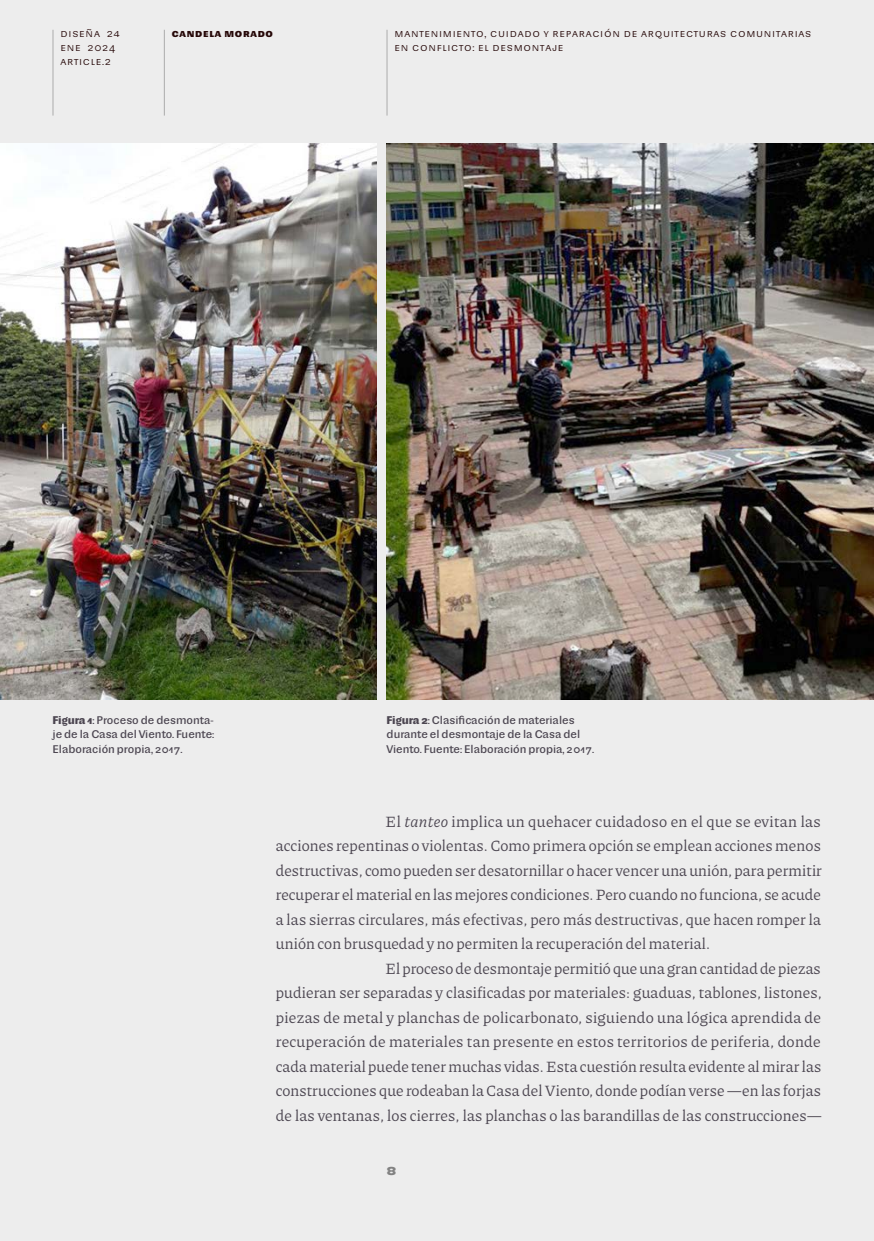
<style>
.page{position:relative;width:874px;height:1241px;background:#fff}
.page>*{position:absolute;margin:0;border:0;box-sizing:border-box;transform-origin:0 0}
.t1{font:15.75px "Piazzolla";letter-spacing:.01em;color:#4c4651}
.t2{font:700 14px "Sudamerican Grotesk";color:#828282}
.t3{font:10.5px/14.7px "Sudamerican Grotesk";color:#4c4651;text-align:justify}
.t4{font:10.5px/14px "Sudamerican Grotesk";letter-spacing:.07em;color:#260808}
.t5{font:700 10.5px "Sudamerican Grotesk";letter-spacing:.07em;color:#260808}
.s1{font-weight:700}
.s2{font-style:italic}
</style>
<div class="page">
<div style="left:0;top:0;width:873px;height:1240px;background:#ededed"></div>
<hr style="left:52px;top:30px;width:1px;height:85px;background:#ababab">
<hr style="left:164px;top:30px;width:1px;height:85px;background:#ababab">
<hr style="left:386px;top:30px;width:1px;height:85px;background:#ababab">
<img style="left:1px;top:144px;width:375px;height:555px">
<img style="left:386px;top:144px;width:487px;height:555px">
<p class="t4" style="left:60px;top:26px;width:61px">Diseña 24 ene 2024 article.2</p>
<p class="t5" style="left:172px;top:24px;width:103px">Candela Morado</p>
<p class="t4" style="left:394px;top:26px;width:418px">Mantenim iento, cuidado y reparación de arquitecturas com unitarias en conflicto: el desmontaje</p>
<p class="t3" style="left:52px;top:712px;width:163px"><span class="s1">Figura 1</span>: Proceso de desmonta&shy;je de la Casa del Viento. Fuente:<br>Elaboración propia, 2017.</p>
<p class="t3" style="left:386px;top:712px;width:209px;text-align:left"><span class="s1">Figura 2</span>: Clasificación de materiales durante el desmontaje de la Casa del<br>Viento. Fuente: Elaboración propia, 2017.</p>
<p class="t1" style="left:385px;top:811px;width:436px">El <span class="s2">tanteo</span> implica un quehacer cuidadoso en el que se evitan las</p>
<p class="t1" style="left:276px;top:835px;width:546px">acciones repentinas o violentas. Como primera opción se emplean acciones menos</p>
<p class="t1" style="left:275px;top:860px;width:547px">destructivas, como pueden ser desatornillar o hacer vencer una unión, para permitir</p>
<p class="t1" style="left:275px;top:884px;width:546px">recuperar el material en las mejores condiciones. Pero cuando no funciona, se acude</p>
<p class="t1" style="left:276px;top:909px;width:546px">a las sierras circulares, más efectivas, pero más destructivas, que hacen romper la</p>
<p class="t1" style="left:276px;top:933px;width:435px">unión con brusquedad y no permiten la recuperación del material.</p>
<p class="t1" style="left:385px;top:958px;width:436px">El proceso de desmontaje permitió que una gran cantidad de piezas</p>
<p class="t1" style="left:275px;top:982px;width:547px">pudieran ser separadas y clasificadas por materiales: guaduas, tablones, listones,</p>
<p class="t1" style="left:275px;top:1007px;width:546px">piezas de metal y planchas de policarbonato, siguiendo una lógica aprendida de</p>
<p class="t1" style="left:275px;top:1031px;width:546px">recuperación de materiales tan presente en estos territorios de periferia, donde</p>
<p class="t1" style="left:275px;top:1056px;width:546px">cada material puede tener muchas vidas. Esta cuestión resulta evidente al mirar las</p>
<p class="t1" style="left:275px;top:1080px;width:546px">construcciones que rodeaban la Casa del Viento, donde podían verse ―en las forjas</p>
<p class="t1" style="left:275px;top:1105px;width:547px">de las ventanas, los cierres, las planchas o las barandillas de las construcciones―</p>
<p class="t2" style="left:386px;top:1158px;width:12px">8</p>
</div>
